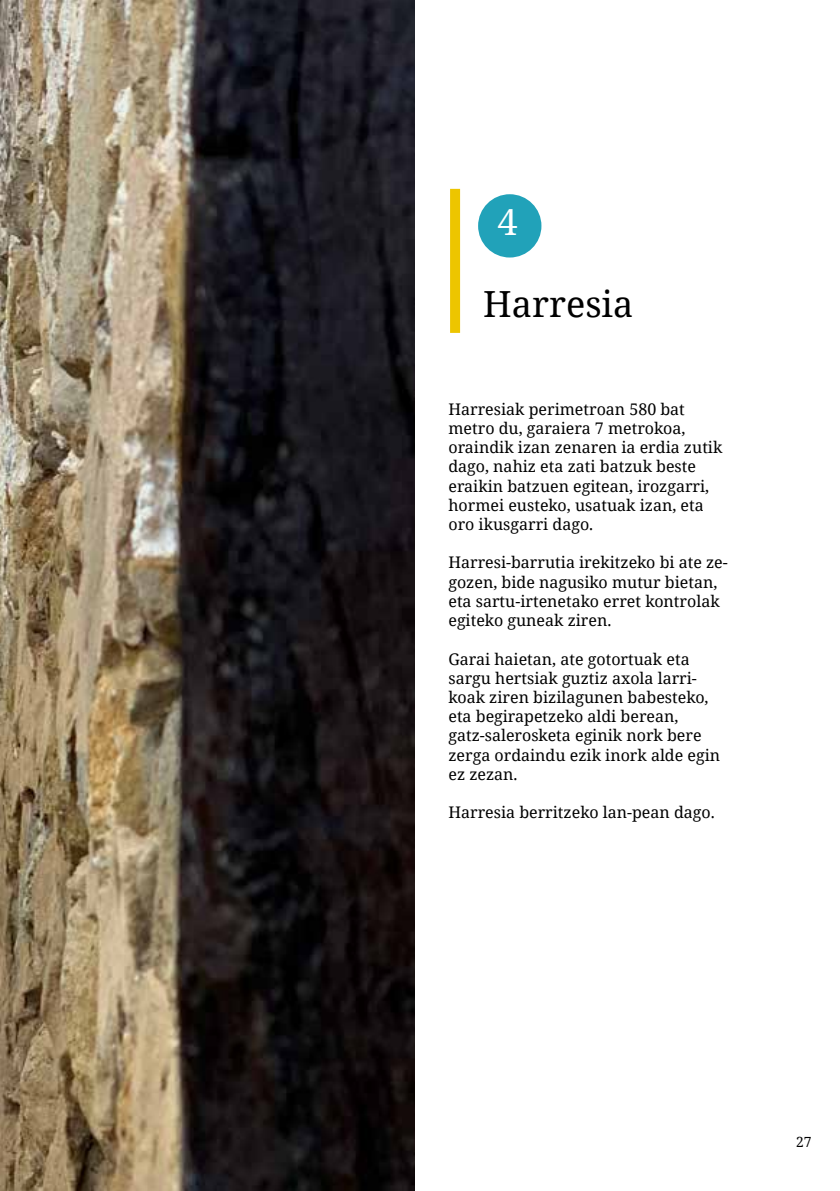
<style>
.page{position:relative;width:840px;height:1191px;background:#fff}
.page>*{position:absolute;margin:0;border:0;box-sizing:border-box;transform-origin:0 0}
.t1{font:36px "Noto Serif";color:#000}
.t2{font:36px "Noto Serif";color:#fff}
.t3{font:16px/19.2px "Noto Serif";color:#000}
.t4{font:14px "Noto Serif";color:#000}
</style>
<div class="page">
<img style="left:0;top:0;width:414px;height:1191px">
<div style="left:478px;top:194px;width:63px;height:63px;background:#21a2b9;border-radius:50%"></div>
<div style="left:450px;top:189px;width:10px;height:144px;background:#edc500"></div>
<h1 class="t2" style="left:497px;top:197px;width:22px">4</h1>
<h1 class="t1" style="left:483px;top:280px;width:152px">Harresia</h1>
<p class="t3" style="left:448px;top:399px;width:275px">Harresiak perimetroan 580 bat metro du, garaiera 7 metrokoa, oraindik izan zenaren ia erdia zutik dago, nahiz eta zati batzuk beste eraikin batzuen egitean, irozgarri, hormei eusteko, usatuak izan, eta oro ikusgarri dago.</p>
<p class="t3" style="left:448px;top:552px;width:281px">Harresi-barrutia irekitzeko bi ate ze&shy;gozen, bide nagusiko mutur bietan, eta sartu-irtenetako erret kontrolak egiteko guneak ziren.</p>
<p class="t3" style="left:448px;top:648px;width:273px">Garai haietan, ate gotortuak eta sargu hertsiak guztiz axola larri&shy;koak ziren bizilagunen babesteko, eta begirapetzeko aldi berean, gatz-salerosketa eginik nork bere zerga ordaindu ezik inork alde egin ez zezan.</p>
<p class="t3" style="left:448px;top:802px;width:268px">Harresia berritzeko lan-pean dago.</p>
<p class="t4" style="left:795px;top:1132px;width:17px">27</p>
</div>
